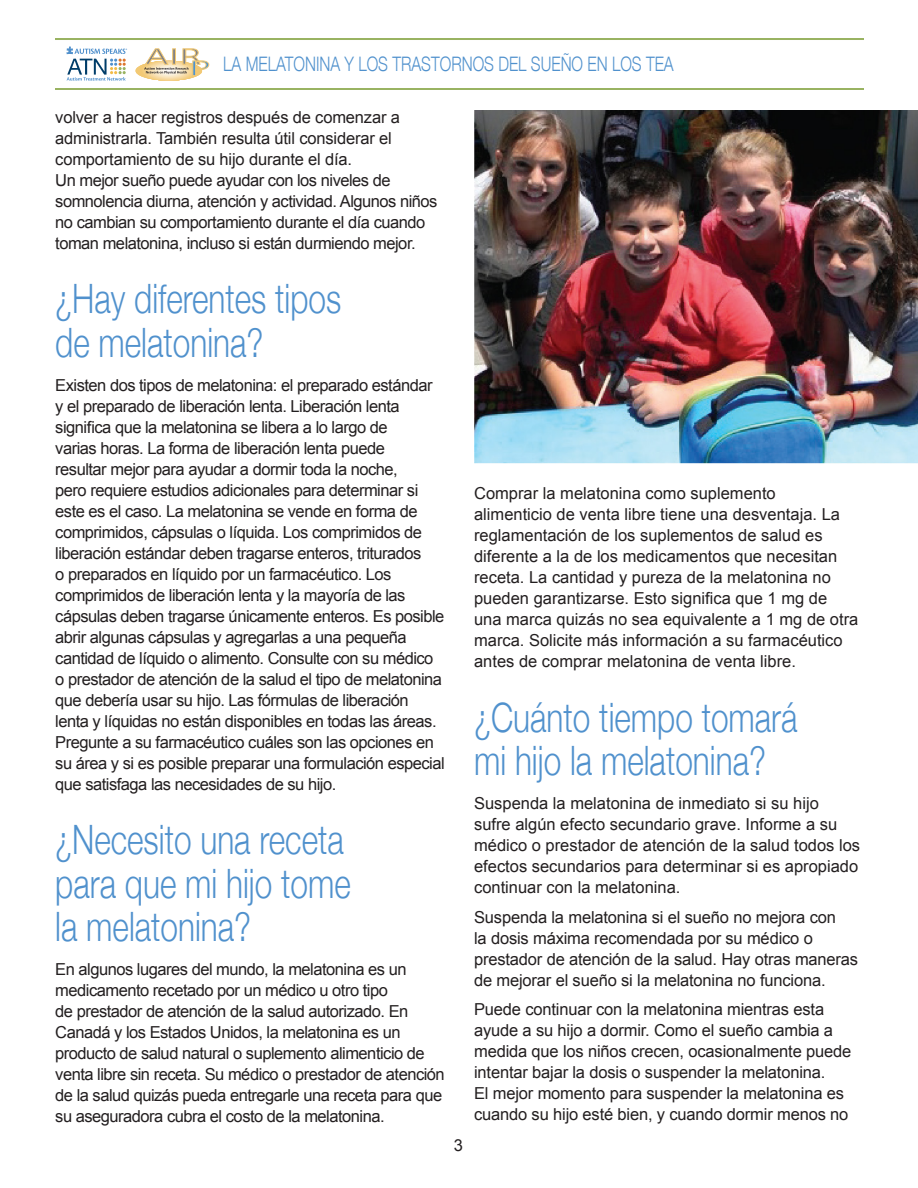
<style>
.page{position:relative;width:918px;height:1188px;background:#fff}
.page>*{position:absolute;margin:0;border:0;box-sizing:border-box;transform-origin:0 0}
.t1{font:300 40.5px/43.5px "Helvetica Neue";color:#5091cd;scale:.78 1}
.t2{font:300 19.95px "Helvetica Neue";color:#5091cd;scale:.78 1}
.Text{font:16.5px/21px "Arial";letter-spacing:-.03em;color:#231f20}
.Text-2{font:16.5px/21px "Arial";color:#231f20}
.Text-3{font:16.5px/21px "Arial";letter-spacing:-.01em;color:#231f20}
</style>
<div class="page">
<svg style="left:67px;top:46px;width:60px;height:35px"></svg>
<svg style="left:135px;top:48px;width:74px;height:33px"></svg>
<hr style="left:55px;top:88px;width:809px;height:2px;background:#99b362">
<hr style="left:55px;top:39px;width:809px;height:1px;background:#99b362">
<img style="left:474px;top:111px;width:444px;height:353px">
<p class="t2" style="left:223px;top:48px;width:579px">LA MELATONINA Y LOS TRASTORNOS DEL SUEÑO EN LOS TEA</p>
<p class="Text-3" style="left:55px;top:106px;width:346px">volver a hacer registros después de comenzar a administrarla. También resulta útil considerar el comportamiento de su hijo durante el día.</p>
<p class="Text" style="left:55px;top:169px;width:384px">Un mejor sueño puede ayudar con los niveles de somnolencia diurna, atención y actividad. Algunos niños no cambian su comportamiento durante el día cuando toman melatonina, incluso si están durmiendo mejor.</p>
<p class="t1" style="left:55px;top:274px;width:368px">¿Hay diferentes tipos de melatonina?</p>
<p class="Text" style="left:55px;top:374px;width:391px">Existen dos tipos de melatonina: el preparado estándar y el preparado de liberación lenta. Liberación lenta significa que la melatonina se libera a lo largo de<br>varias horas. La forma de liberación lenta puede<br>resultar mejor para ayudar a dormir toda la noche,<br>pero requiere estudios adicionales para determinar si este es el caso. La melatonina se vende en forma de comprimidos, cápsulas o líquida. Los comprimidos de liberación estándar deben tragarse enteros, triturados<br>o preparados en líquido por un farmacéutico. Los comprimidos de liberación lenta y la mayoría de las cápsulas deben tragarse únicamente enteros. Es posible abrir algunas cápsulas y agregarlas a una pequeña cantidad de líquido o alimento. Consulte con su médico o prestador de atención de la salud el tipo de melatonina que debería usar su hijo. Las fórmulas de liberación lenta y líquidas no están disponibles en todas las áreas.<br>Pregunte a su farmacéutico cuáles son las opciones en su área y si es posible preparar una formulación especial que satisfaga las necesidades de su hijo.</p>
<p class="t1" style="left:55px;top:815px;width:380px">¿Necesito una receta para que mi hijo tome la melatonina?</p>
<p class="Text" style="left:55px;top:959px;width:391px">En algunos lugares del mundo, la melatonina es un medicamento recetado por un médico u otro tipo<br>de prestador de atención de la salud autorizado. En Canadá y los Estados Unidos, la melatonina es un producto de salud natural o suplemento alimenticio de venta libre sin receta. Su médico o prestador de atención de la salud quizás pueda entregarle una receta para que su aseguradora cubra el costo de la melatonina.</p>
<p class="Text" style="left:454px;top:1135px;width:11px">3</p>
<p class="Text-2" style="left:474px;top:483px;width:386px">Comprar la melatonina como suplemento<br>alimenticio de venta libre tiene una desventaja. La reglamentación de los suplementos de salud es diferente a la de los medicamentos que necesitan receta. La cantidad y pureza de la melatonina no pueden garantizarse. Esto significa que 1 mg de una marca quizás no sea equivalente a 1 mg de otra marca. Solicite más información a su farmacéutico antes de comprar melatonina de venta libre.</p>
<p class="t1" style="left:474px;top:693px;width:416px">¿Cuánto tiempo tomará mi hijo la melatonina?</p>
<p class="Text-2" style="left:474px;top:793px;width:388px">Suspenda la melatonina de inmediato si su hijo<br>sufre algún efecto secundario grave. Informe a su médico o prestador de atención de la salud todos los efectos secundarios para determinar si es apropiado continuar con la melatonina.</p>
<p class="Text-3" style="left:474px;top:906px;width:386px">Suspenda la melatonina si el sueño no mejora con<br>la dosis máxima recomendada por su médico o prestador de atención de la salud. Hay otras maneras de mejorar el sueño si la melatonina no funciona.</p>
<p class="Text-3" style="left:474px;top:999px;width:379px">Puede continuar con la melatonina mientras esta ayude a su hijo a dormir. Como el sueño cambia a medida que los niños crecen, ocasionalmente puede intentar bajar la dosis o suspender la melatonina.<br>El mejor momento para suspender la melatonina es cuando su hijo esté bien, y cuando dormir menos no</p>
</div>
